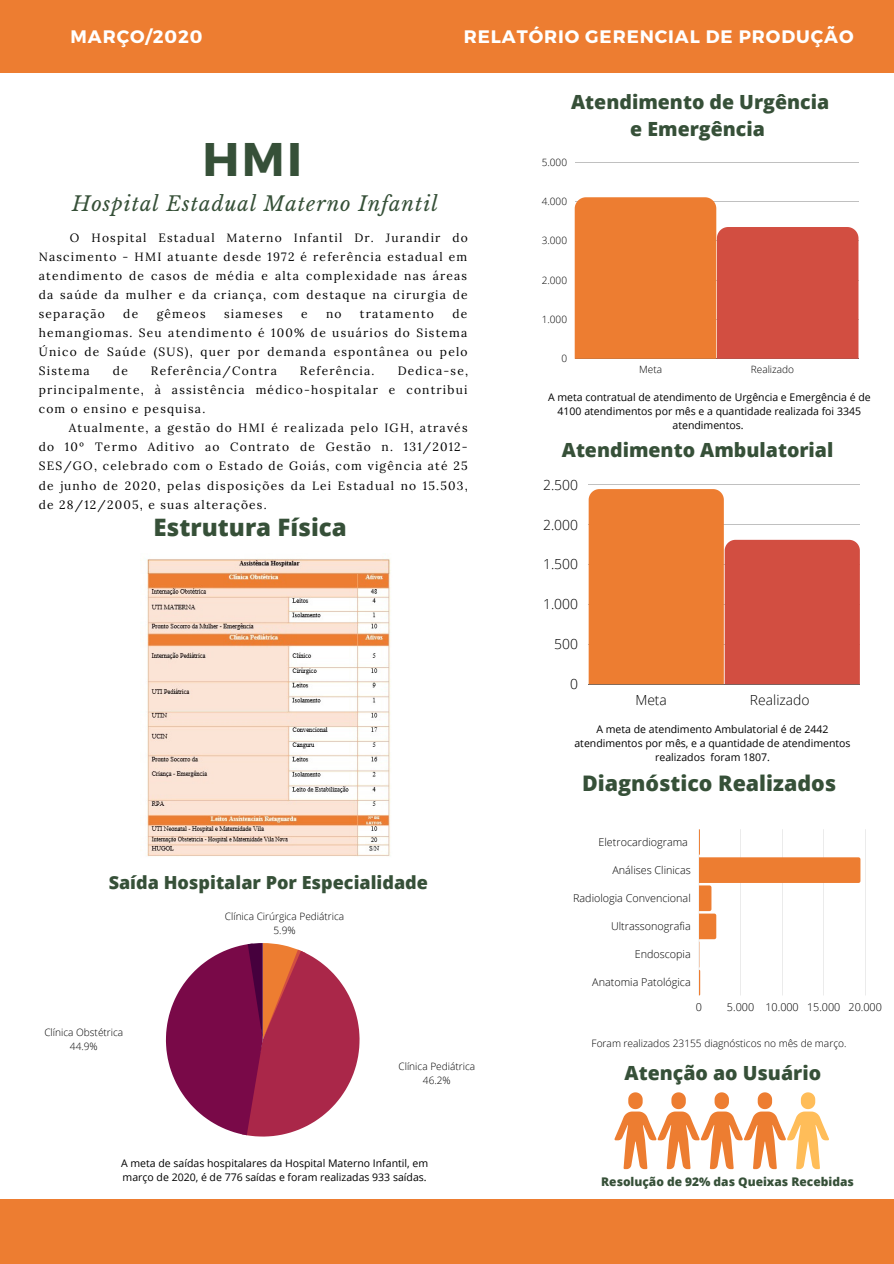
<style>
.page{position:relative;width:894px;height:1264px;background:#fff}
.page>*{position:absolute;margin:0;border:0;box-sizing:border-box;transform-origin:0 0}
.t1{font:700 47.1px "Montserrat";color:#365038}
.t2{font:800 24px "Open Sans";color:#365038}
.t3{font:800 21.45px "Open Sans";color:#365038}
.t4{font:italic 20.1px "Libre Baskerville";letter-spacing:.05em;color:#365038}
.t5{font:800 19.5px/27px "Open Sans";color:#365038;text-align:center}
.t6{font:700 18px "Montserrat";letter-spacing:.05em;color:#fff}
.t7{font:800 18px "Open Sans";color:#365038}
.t8{font:300 13.95px "Open Sans";color:#000}
.t9{font:12px/19px "Lora";letter-spacing:.1em;color:#000;text-align:justify}
.t10{font:800 12px "Open Sans";color:#365038}
.t11{font:300 10.8px "Open Sans";color:#000}
.t12{font:10.5px/14px "Open Sans";color:#000;text-align:center}
.t13{font:300 10.2px "Open Sans";color:#000}
.t14{font:300 10.05px "Open Sans";color:#000}
</style>
<div class="page">
<div style="left:0;top:0;width:893px;height:72px;background:#ed7d31"></div>
<div style="left:0;top:1199px;width:893px;height:64px;background:#ed7d31"></div>
<svg style="left:166px;top:943px;width:193px;height:193px"></svg>
<hr style="left:574px;top:162px;width:284px;height:1px;background:#000">
<svg style="left:574px;top:197px;width:284px;height:162px;background:#e3764b"></svg>
<hr style="left:588px;top:484px;width:271px;height:1px;background:#000">
<hr style="left:588px;top:684px;width:271px;height:1px;background:#000">
<svg style="left:588px;top:489px;width:271px;height:195px;background:#e57d52"></svg>
<hr style="left:864px;top:829px;width:1px;height:166px;background:#000">
<svg style="left:698px;top:829px;width:162px;height:166px"></svg>
<svg style="left:614px;top:1092px;width:214px;height:77px"></svg>
<img style="left:147px;top:558px;width:244px;height:299px">
<p class="t6" style="left:71px;top:25px;width:133px">MARÇO/2020</p>
<p class="t6" style="left:463px;top:25px;width:391px">RELATÓRIO GERENCIAL DE PRODUÇÃO</p>
<p class="t1" style="left:202px;top:128px;width:101px">HMI</p>
<p class="t4" style="left:72px;top:191px;width:367px">Hospital Estadual Materno Infantil</p>
<p class="t9" style="left:39px;top:228px;width:430px;text-indent:31px">O Hospital Estadual Materno Infantil Dr. Jurandir do Nascimento - HMI atuante desde 1972 é referência estadual em atendimento de casos de média e alta complexidade nas áreas da saúde da mulher e da criança, com destaque na cirurgia de separação</p>
<p class="t9" style="left:123px;top:304px;width:16px">de</p>
<p class="t9" style="left:157px;top:304px;width:50px">gêmeos</p>
<p class="t9" style="left:224px;top:304px;width:60px">siameses</p>
<p class="t9" style="left:301px;top:304px;width:8px">e</p>
<p class="t9" style="left:326px;top:304px;width:17px">no</p>
<p class="t9" style="left:360px;top:304px;width:75px">tratamento</p>
<p class="t9" style="left:39px;top:304px;width:430px;text-indent:413px">de hemangiomas. Seu atendimento é 100% de usuários do Sistema Único de Saúde (SUS), quer por demanda espontânea ou pelo Sistema</p>
<p class="t9" style="left:113px;top:361px;width:16px">de</p>
<p class="t9" style="left:151px;top:361px;width:127px">Referência/Contra</p>
<p class="t9" style="left:300px;top:361px;width:76px">Referência.</p>
<p class="t9" style="left:39px;top:361px;width:431px;text-indent:359px">Dedica-se, principalmente, à assistência médico-hospitalar e contribui com o ensino e pesquisa.</p>
<p class="t9" style="left:39px;top:418px;width:430px;text-indent:30px">Atualmente, a gestão do HMI é realizada pelo IGH, através do 10º Termo Aditivo ao Contrato de Gestão n. 131/2012- SES/GO, celebrado com o Estado de Goiás, com vigência até 25 de junho de 2020, pelas disposições da Lei Estadual no 15.503, de 28/12/2005, e suas alterações.</p>
<p class="t2" style="left:153px;top:510px;width:195px">Estrutura Física</p>
<p class="t7" style="left:109px;top:869px;width:321px">Saída Hospitalar Por Especialidade</p>
<p class="t14" style="left:44px;top:1024px;width:80px">Clínica Obstétrica</p>
<p class="t14" style="left:70px;top:1038px;width:29px">44.9%</p>
<p class="t14" style="left:225px;top:909px;width:121px">Clínica Cirúrgica Pediátrica</p>
<p class="t14" style="left:273px;top:923px;width:24px">5.9%</p>
<p class="t14" style="left:398px;top:1058px;width:78px">Clínica Pediátrica</p>
<p class="t14" style="left:423px;top:1072px;width:29px">46.2%</p>
<p class="t12" style="left:121px;top:1155px;width:308px">A meta de saídas hospitalares da Hospital Materno Infantil, em</p>
<p class="t12" style="left:123px;top:1169px;width:305px">março de 2020, é de 776 saídas e foram realizadas 933 saídas.</p>
<p class="t5" style="left:571px;top:88px;width:259px">Atendimento de Urgência e Emergência</p>
<p class="t14" style="left:541px;top:155px;width:27px">5.000</p>
<p class="t14" style="left:541px;top:194px;width:27px">4.000</p>
<p class="t14" style="left:541px;top:233px;width:27px">3.000</p>
<p class="t14" style="left:541px;top:273px;width:27px">2.000</p>
<p class="t14" style="left:541px;top:312px;width:27px">1.000</p>
<p class="t14" style="left:561px;top:351px;width:7px">0</p>
<p class="t14" style="left:639px;top:362px;width:24px">Meta</p>
<p class="t14" style="left:750px;top:362px;width:45px">Realizado</p>
<p class="t12" style="left:548px;top:390px;width:324px">A meta contratual de atendimento de Urgência e Emergência é de<br>4100 atendimentos por mês e a quantidade realizada foi 3345 atendimentos.</p>
<p class="t5" style="left:561px;top:436px;width:273px">Atendimento Ambulatorial</p>
<p class="t8" style="left:543px;top:474px;width:36px">2.500</p>
<p class="t8" style="left:543px;top:514px;width:36px">2.000</p>
<p class="t8" style="left:543px;top:554px;width:36px">1.500</p>
<p class="t8" style="left:543px;top:594px;width:36px">1.000</p>
<p class="t8" style="left:554px;top:634px;width:25px">500</p>
<p class="t8" style="left:570px;top:674px;width:9px">0</p>
<p class="t8" style="left:635px;top:689px;width:33px">Meta</p>
<p class="t8" style="left:749px;top:689px;width:61px">Realizado</p>
<p class="t12" style="left:574px;top:721px;width:277px">A meta de atendimento Ambulatorial é de 2442 atendimentos por mês, e a quantidade de atendimentos realizados foram 1807.</p>
<p class="t3" style="left:582px;top:768px;width:255px">Diagnóstico Realizados</p>
<p class="t11" style="left:598px;top:834px;width:91px">Eletrocardiograma</p>
<p class="t11" style="left:612px;top:862px;width:80px">Análises Clinicas</p>
<p class="t11" style="left:573px;top:890px;width:119px">Radiologia Convencional</p>
<p class="t11" style="left:611px;top:918px;width:81px">Ultrassonografia</p>
<p class="t11" style="left:634px;top:946px;width:58px">Endoscopia</p>
<p class="t11" style="left:592px;top:974px;width:100px">Anatomia Patológica</p>
<p class="t11" style="left:695px;top:999px;width:8px">0</p>
<p class="t11" style="left:726px;top:999px;width:29px">5.000</p>
<p class="t11" style="left:765px;top:999px;width:35px">10.000</p>
<p class="t11" style="left:806px;top:999px;width:35px">15.000</p>
<p class="t11" style="left:848px;top:999px;width:35px">20.000</p>
<p class="t13" style="left:591px;top:1036px;width:256px">Foram realizados 23155 diagnósticos no mês de março.</p>
<p class="t5" style="left:624px;top:1059px;width:198px">Atenção ao Usuário</p>
<p class="t10" style="left:601px;top:1172px;width:254px">Resolução de 92% das Queixas Recebidas</p>
</div>
